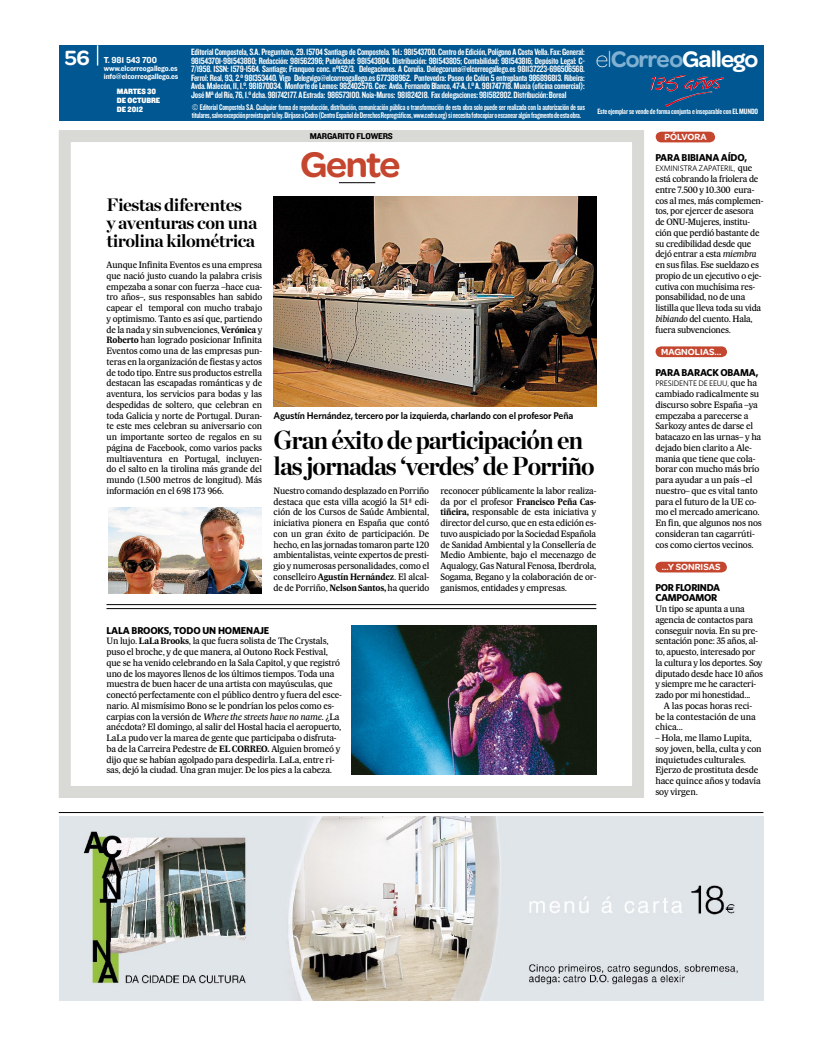
<style>
.page{position:relative;width:823px;height:1049px;background:#fff}
.page>*{position:absolute;margin:0;border:0;box-sizing:border-box;transform-origin:0 0}
.t1{font:600 38px "Omnes";color:#c5462f}
.t2{font:700 26px/26px "Chronicle Display";letter-spacing:-.04em;color:#000;scale:.96 1}
.t3{font:600 24px "Omnes";letter-spacing:-.04em;color:#fff}
.t4{font:600 22px "Omnes";color:#fff}
.t5{font:700 18px/18px "Chronicle Display";letter-spacing:-.03em;color:#000}
.t6{font:700 10px/10.8px "Whitney";letter-spacing:-.02em;color:#000}
.t7{font:600 9.8px "Whitney";letter-spacing:-.015em;color:#000}
.t8{font:9.5px/8.5px "Knockout 49 Liteweight";letter-spacing:-.02em;color:#fff;text-align:justify}
.t9{font:600 9.5px "Omnes";letter-spacing:.005em;color:#fff}
.t10{font:9px "Knockout 51 Middleweight";letter-spacing:-.015em;color:#fff}
.t11{font:8.8px/10.8px "Majerit Body";letter-spacing:-.025em;color:#000}
.t12{font:8.8px "Knockout 51 Middleweight";letter-spacing:-.015em;color:#000}
.t13{font:8.5px/7.5px "Knockout 49 Liteweight";letter-spacing:-.03em;color:#fff;scale:.91 1}
.t14{font:8px "Knockout 49 Liteweight";letter-spacing:-.02em;color:#fff}
.t15{font:8px/8px "Knockout 51 Middleweight";color:#fff}
.t16{font:8px "Whitney";letter-spacing:-.03em;color:#000}
.t17{font:8px/9px "Knockout 71 Full Middlewt";letter-spacing:-.015em;color:#fff}
.s1{font-weight:200}
.s2{color:#80b1d3}
.s3{font-family:"Majerit Body";font-size:8.8px}
.s4{font-style:italic}
.s5{font-weight:700}
</style>
<div class="page">
<hr style="left:59px;top:812px;width:704px;height:1px;background:#000">
<div style="left:59px;top:46px;width:704px;height:75px;background:#005791"></div>
<img style="left:650px;top:75px;width:73px;height:32px">
<div style="left:59px;top:130px;width:584px;height:668px;border:12px solid #d9d9d6"></div>
<img style="left:108px;top:508px;width:153px;height:86px">
<img style="left:273px;top:196px;width:323px;height:211px">
<img style="left:351px;top:626px;width:245px;height:148px">
<hr style="left:106px;top:604px;width:490px;height:1px;background:#000">
<hr style="left:106px;top:608px;width:490px;height:1px;background:#000">
<hr style="left:339px;top:182px;width:36px;height:1px;background:#000">
<div style="left:655px;top:132px;width:59px;height:10px;background:#c5462f;border-radius:6px"></div>
<div style="left:655px;top:346px;width:71px;height:11px;background:#c5462f;border-radius:6px"></div>
<div style="left:655px;top:562px;width:71px;height:10px;background:#c5462f;border-radius:6px"></div>
<svg style="left:97px;top:45px;width:1px;height:21px"></svg>
<img style="left:59px;top:816px;width:704px;height:185px">
<h3 class="t4" style="left:65px;top:45px;width:26px">56</h3>
<p class="t10" style="left:104px;top:54px;width:55px">T. 981 543 700</p>
<p class="t15" style="left:104px;top:64px;width:76px">www.elcorreogallego.es info@elcorreogallego.es</p>
<p class="t17" style="left:123px;top:87px;width:43px">IÉRCOLES 13</p>
<p class="t17" style="left:127px;top:96px;width:22px">JULIO</p>
<p class="t17" style="left:138px;top:105px;width:4px">1</p>
<p class="t17" style="left:117px;top:86px;width:45px">MARTES 30<br>DE OCTUBRE<br>DE 2012</p>
<p class="t8" style="left:191px;top:48px;width:395px">Editorial Compostela, S.A. Preguntoiro, 29. 15704 Santiago de Compostela. Tel.: 981543700. Centro de Edición, Polígono A Costa Vella. Fax: General:<br>981543701-981543880; Redacción: 981562396; Publicidad: 981543804. Distribución: 981543805; Contabilidad: 981543816; Depósito Legal: C-7/1958. ISSN: 1579-1564. Santiago; Franqueo conc. nº152/3. Delegaciones. A Coruña. Delegcoruna@elcorreogallego.es 981137223-696506568.<br>Ferrol: Real, 93, 2.º 981353440. Vigo Delegvigo@elcorreogallego.es 677388962. Pontevedra: Paseo de Colón 5 entreplanta 986896813. Ribeira:<br>Avda. Malecón, 11, 1.º. 981870034. Monforte de Lemos: 982402576. Cee: Avda. Fernando Blanco, 47-A, 1.º A. 981747718. Muxía (oficina comercial):<br>José Mª del Río, 76, 1.º dcha. 981742177. A Estrada: 986573100. Noia-Muros: 981824218. Fax delegaciones: 981582802. Distribución: Boreal</p>
<p class="t13" style="left:192px;top:103px;width:433px;text-indent:8px">Editorial Compostela S.A. Cualquier forma de reproducción, distribución, comunicación pública o transformación de esta obra solo puede ser realizada con la autorización de sus titulares, salvo excepción prevista por la ley. Diríjase a Cedro (Centro Español de Derechos Reprográficos, www.cedro.org) si necesita fotocopiar o escanear algún fragmento de esta obra.</p>
<p class="t12" style="left:309px;top:130px;width:85px">margarito flowers</p>
<h3 class="t3" style="left:595px;top:45px;width:164px"><span class="s1">el</span><span class="s2">CORREO</span>GALLEGO</h3>
<p class="t14" style="left:597px;top:107px;width:162px">Este ejemplar se vende de forma conjunta e inseparable con EL MUNDO</p>
<p class="t9" style="left:664px;top:131px;width:44px">PÓLVORA</p>
<h1 class="t1" style="left:300px;top:143px;width:102px">GENTE</h1>
<p class="t6" style="left:655px;top:151px;width:93px">PARA BIBIANA AÍDO,</p>
<p class="t16" style="left:655px;top:163px;width:98px">EXMINISTRA ZAPATERIL, <span class="s3">que</span></p>
<p class="t11" style="left:655px;top:173px;width:109px">está cobrando la friolera de entre 7.500 y 10.300 eura&shy;cos al mes, más complemen&shy;tos, por ejercer de asesora de ONU-Mujeres, institu&shy;ción que perdió bastante de su credibilidad desde que dejó entrar a esta <span class="s4">miembra </span>en sus filas. Ese sueldazo es propio de un ejecutivo o eje&shy;cutiva con muchísima res&shy;ponsabilidad, no de una listilla que lleva toda su vida <span class="s4">bibiando</span> del cuento. Hala, fuera subvenciones.</p>
<p class="t6" style="left:655px;top:366px;width:104px">PARA BARACK OBAMA,</p>
<p class="t16" style="left:655px;top:378px;width:103px">PRESIDENTE DE EEUU, <span class="s3">que ha</span></p>
<p class="t11" style="left:655px;top:388px;width:108px">cambiado radicalmente su discurso sobre España –ya empezaba a parecerse a<br>Sarkozy antes de darse el batacazo en las urnas– y ha dejado bien clarito a Ale&shy;mania que tiene que cola&shy;borar con mucho más brío para ayudar a un país –el nuestro– que es vital tanto para el futuro de la UE co&shy;mo el mercado americano.<br>En fin, que algunos nos nos consideran tan cagarrúti&shy;cos como ciertos vecinos.</p>
<p class="t6" style="left:655px;top:581px;width:66px">POR FLORINDA<br>CAMPOAMOR</p>
<p class="t11" style="left:655px;top:603px;width:109px">Un tipo se apunta a una agencia de contactos para conseguir novia. En su pre&shy;sentación pone: 35 años, al&shy;to, apuesto, interesado por la cultura y los deportes. Soy diputado desde hace 10 años y siempre me he caracteri&shy;zado por mi honestidad...</p>
<p class="t11" style="left:655px;top:700px;width:102px;text-indent:9px">A las pocas horas reci&shy;be la contestación de una chica...</p>
<p class="t11" style="left:655px;top:732px;width:108px">– Hola, me llamo Lupita, soy joven, bella, culta y con inquietudes culturales.<br>Ejerzo de prostituta desde hace quince años y todavía soy virgen.</p>
<h3 class="t5" style="left:106px;top:194px;width:152px">Fiestas diferentes<br>y aventuras con una tirolina kilométrica</h3>
<p class="t11" style="left:106px;top:259px;width:157px;text-align:justify">Aunque Infinita Eventos es una empresa que nació justo cuando la palabra crisis empezaba a sonar con fuerza –hace cua&shy;tro años–, sus responsables han sabido capear el temporal con mucho trabajo y optimismo. Tanto es así que, partiendo de la nada y sin subvenciones, <span class="s5">Verónica</span> y <span class="s5">Roberto</span> han logrado posicionar Infinita Eventos como una de las empresas pun&shy;teras en la organización de fiestas y actos de todo tipo. Entre sus productos estrella destacan las escapadas románticas y de aventura, los servicios para bodas y las despedidas de soltero, que celebran en toda Galicia y norte de Portugal. Duran&shy;te este mes celebran su aniversario con un importante sorteo de regalos en su página de Facebook, como varios p-acks multiaventura en Portugal, incluyen&shy;do el salto en la tirolina más grande del mundo (1.500 metros de longitud). Más información en el 698 173 966.</p>
<p class="t9" style="left:660px;top:346px;width:62px">MAGNOLIAS...</p>
<p class="t7" style="left:273px;top:409px;width:301px">Agustín Hernández, tercero por la izquierda, charlando con el profesor Peña</p>
<h2 class="t2" style="left:273px;top:425px;width:336px">Gran éxito de participación en las jornadas ‘verdes’ de Porriño</h2>
<p class="t11" style="left:273px;top:485px;width:157px;text-align:justify">Nuestro comando desplazado en Porriño destaca que esta villa acogió la 51ª edi&shy;ción de los Cursos de Saúde Ambiental, iniciativa pionera en España que contó con un gran éxito de participación. De hecho, en las jornadas tomaron parte 120 ambientalistas, veinte expertos de presti&shy;gio y numerosas personalidades, como el conselleiro <span class="s5">Agustín Hernández</span>. El alcal&shy;de de Porriño, <span class="s5">Nelson Santos,</span> ha querido</p>
<p class="t11" style="left:440px;top:485px;width:157px;text-align:justify">reconocer públicamente la labor realiza&shy;da por el profesor <span class="s5">Francisco Peña Cas&shy;tiñeira,</span> responsable de esta iniciativa y director del curso, que en esta edición es&shy;tuvo auspiciado por la Sociedad Española de Sanidad Ambiental y la Consellería de Medio Ambiente, bajo el mecenazgo de Aqualogy, Gas Natural Fenosa, Iberdrola, Sogama, Begano y la colaboración de or&shy;ganismos, entidades y empresas.</p>
<p class="t9" style="left:661px;top:561px;width:60px">...Y SONRISAS</p>
<p class="t6" style="left:106px;top:624px;width:164px">LALA BROOKS, TODO UN HOMENAJE</p>
<p class="t11" style="left:106px;top:636px;width:237px">Un lujo. <span class="s5">LaLa Brooks</span>, la que fuera solista de The Crystals, puso el broche, y de que manera, al Outono Rock Festival, que se ha venido celebrando en la Sala Capitol, y que registró uno de los mayores llenos de los últimos tiempos. Toda una muestra de buen hacer de una artista con mayúsculas, que conectó perfectamente con el público dentro y fuera del esce&shy;nario. Al mismísimo Bono se le pondrían los pelos como es&shy;carpias con la versión de <span class="s4">Where the streets have no name.</span> ¿La anécdota? El domingo, al salir del Hostal hacia el aeropuerto, LaLa pudo ver la marea de gente que participaba o disfruta&shy;ba de la Carreira Pedestre de <span class="s5">EL CORREO.</span> Alguien bromeó y dijo que se habían agolpado para despedirla. LaLa, entre ri&shy;sas, dejó la ciudad. Una gran mujer. De los pies a la cabeza.</p>
</div>
